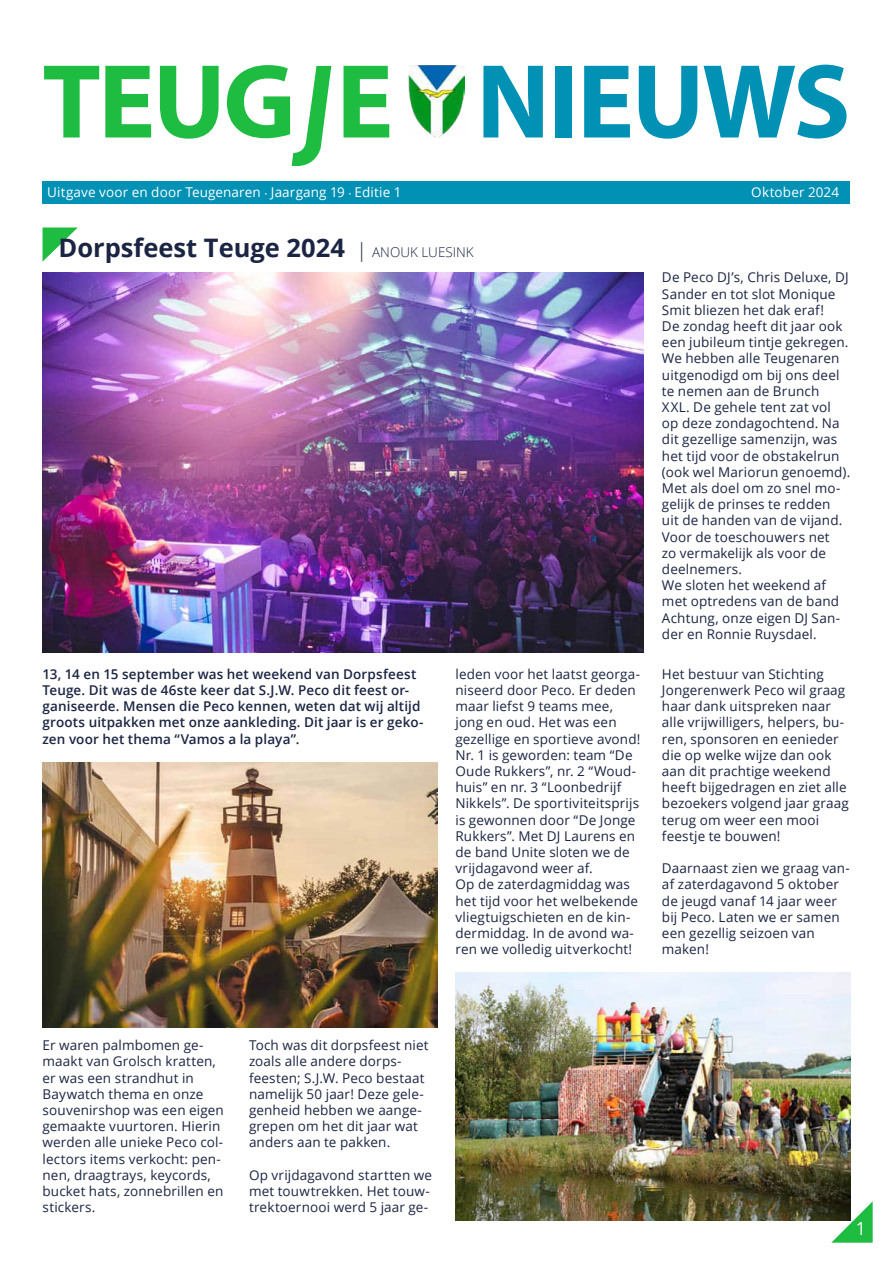
<style>
.page{position:relative;width:893px;height:1263px;background:#fff}
.page>*{position:absolute;margin:0;border:0;box-sizing:border-box;transform-origin:0 0}
.t1{font:700 106.35px "Myriad Pro";letter-spacing:-.02em;color:#0091b4}
.t2{font:700 25.5px "Open Sans";color:#1b2543}
.t3{font:18px "Open Sans";color:#fff}
.t4{font:13.5px/16.2px "Open Sans";letter-spacing:.01em;color:#1b2543}
.t5{font:600 13.5px/16.2px "Open Sans";letter-spacing:.01em;color:#1b2543}
.t6{font:13.5px "Open Sans";letter-spacing:.01em;color:#fff}
.s1{color:#1ebc41}
.s2{font-family:"Minion Pro"}
.s3{font-weight:300;font-size:19.5px}
.s4{font-weight:300;font-size:13.5px}
</style>
<div class="page">
<svg style="left:831px;top:1201px;width:42px;height:42px"></svg>
<img style="left:408px;top:65px;width:56px;height:73px">
<svg style="left:292px;top:66px;width:39px;height:101px"></svg>
<div style="left:43px;top:181px;width:807px;height:22px;background:#0091b4"></div>
<svg style="left:43px;top:227px;width:35px;height:34px"></svg>
<img style="left:43px;top:272px;width:601px;height:381px">
<img style="left:43px;top:762px;width:394px;height:265px">
<img style="left:455px;top:973px;width:395px;height:247px">
<h1 class="t1" style="left:43px;top:32px;width:809px"><span class="s1">TEUG E</span> NIEUWS</h1>
<p class="t6" style="left:47px;top:183px;width:356px">Uitgave voor en door Teugenaren <span class="s2">∙</span> Jaargang 19 <span class="s2">∙</span> Editie 1</p>
<p class="t6" style="left:751px;top:183px;width:89px">Oktober 2024</p>
<h2 class="t2" style="left:59px;top:230px;width:417px">Dorpsfeest Teuge 2024 <span class="s3">|</span> <span class="s4">ANOUK LUESINK</span></h2>
<p class="t5" style="left:43px;top:665px;width:382px">13, 14 en 15 september was het weekend van Dorpsfeest Teuge. Dit was de 46ste keer dat S.J.W. Peco dit feest or&shy;ganiseerde. Mensen die Peco kennen, weten dat wij altijd groots uitpakken met onze aankleding. Dit jaar is er geko&shy;zen voor het thema “Vamos a la playa”.</p>
<p class="t4" style="left:455px;top:665px;width:186px">leden voor het laatst georga&shy;niseerd door Peco. Er deden maar liefst 9 teams mee, jong en oud. Het was een gezellige en sportieve avond!<br>Nr. 1 is geworden: team “De<br>Oude Rukkers”, nr. 2 “Woud&shy;huis” en nr. 3 “Loonbedrijf<br>Nikkels”. De sportiviteitsprijs is gewonnen door “De Jonge<br>Rukkers”. Met DJ Laurens en de band Unite sloten we de vrijdagavond weer af.<br>Op de zaterdagmiddag was het tijd voor het welbekende vliegtuigschieten en de kin&shy;dermiddag. In de avond wa&shy;ren we volledig uitverkocht!</p>
<p class="t4" style="left:662px;top:269px;width:190px">De Peco DJ’s, Chris Deluxe, DJ<br>Sander en tot slot Monique<br>Smit bliezen het dak eraf!<br>De zondag heeft dit jaar ook een jubileum tintje gekregen.<br>We hebben alle Teugenaren uitgenodigd om bij ons deel te nemen aan de Brunch<br>XXL. De gehele tent zat vol op deze zondagochtend. Na dit gezellige samenzijn, was het tijd voor de obstakelrun (ook wel Mariorun genoemd).<br>Met als doel om zo snel mo&shy;gelijk de prinses te redden uit de handen van de vijand.<br>Voor de toeschouwers net<br>zo vermakelijk als voor de deelnemers.<br>We sloten het weekend af met optredens van de band<br>Achtung, onze eigen DJ San&shy;der en Ronnie Ruysdael.</p>
<p class="t4" style="left:662px;top:665px;width:188px">Het bestuur van Stichting<br>Jongerenwerk Peco wil graag haar dank uitspreken naar alle vrijwilligers, helpers, bu&shy;ren, sponsoren en eenieder die op welke wijze dan ook aan dit prachtige weekend heeft bijgedragen en ziet alle bezoekers volgend jaar graag terug om weer een mooi feestje te bouwen!</p>
<p class="t4" style="left:662px;top:860px;width:189px">Daarnaast zien we graag van&shy;af zaterdagavond 5 oktober de jeugd vanaf 14 jaar weer bij Peco. Laten we er samen een gezellig seizoen van maken!</p>
<p class="t4" style="left:43px;top:1037px;width:183px">Er waren palmbomen ge&shy;maakt van Grolsch kratten, er was een strandhut in<br>Baywatch thema en onze souvenirshop was een eigen gemaakte vuurtoren. Hierin werden alle unieke Peco col&shy;lectors items verkocht: pen&shy;nen, draagtrays, keycords, bucket hats, zonnebrillen en stickers.</p>
<p class="t4" style="left:249px;top:1037px;width:181px">Toch was dit dorpsfeest niet zoals alle andere dorps&shy;feesten; S.J.W. Peco bestaat namelijk 50 jaar! Deze gele&shy;genheid hebben we aange&shy;grepen om het dit jaar wat anders aan te pakken.</p>
<p class="t4" style="left:249px;top:1166px;width:185px">Op vrijdagavond startten we met touwtrekken. Het touw&shy;trektoernooi werd 5 jaar ge-</p>
<h3 class="t3" style="left:856px;top:1216px;width:12px">1</h3>
</div>
